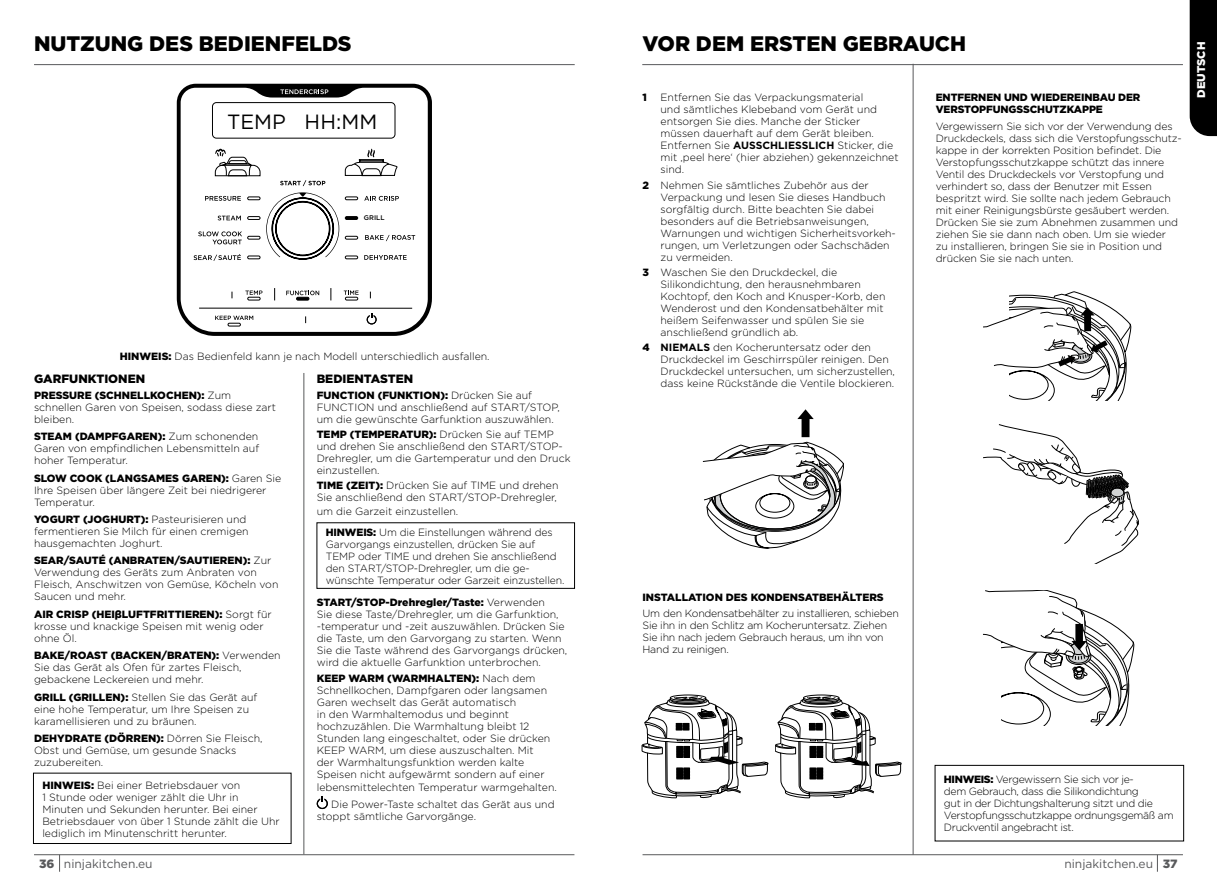
<style>
.page{position:relative;width:1217px;height:893px;background:#fff}
.page>*{position:absolute;margin:0;border:0;box-sizing:border-box;transform-origin:0 0}
.t1{font:900 21px "Gotham";color:#000}
.t2{font:20.55px "Gotham";letter-spacing:.01em;color:#000}
.t3{font:12px "Gotham";color:#58595b}
.t4{font:900 12px "Gotham";color:#000}
.t5{font:900 11.25px "Gotham";color:#fff}
.t6{font:300 10.5px/12px "Gotham";color:#000}
.t7{font:300 10.5px/12px "Gotham";letter-spacing:-.03em;color:#000}
.t8{font:300 10.5px/12px "Gotham";letter-spacing:-.02em;color:#000}
.t9{font:900 10.5px/12px "Gotham";letter-spacing:-.01em;color:#000}
.t10{font:500 6.75px "Gotham";color:#000}
.s1{font-weight:900}
.s2{font-weight:700}
</style>
<div class="page">
<hr style="left:642px;top:64px;width:540px;height:1px;background:#58595b">
<hr style="left:912px;top:64px;width:1px;height:791px;background:#58595b">
<hr style="left:642px;top:854px;width:540px;height:1px;background:#58595b">
<svg style="left:1156px;top:855px;width:1px;height:16px"></svg>
<hr style="left:34px;top:64px;width:540px;height:1px;background:#58595b">
<hr style="left:34px;top:854px;width:540px;height:1px;background:#58595b">
<svg style="left:59px;top:855px;width:1px;height:17px"></svg>
<hr style="left:303px;top:373px;width:1px;height:481px;background:#58595b">
<svg style="left:316px;top:797px;width:12px;height:12px"></svg>
<svg style="left:983px;top:291px;width:147px;height:110px"></svg>
<svg style="left:983px;top:424px;width:155px;height:139px"></svg>
<svg style="left:983px;top:591px;width:151px;height:134px"></svg>
<div style="left:316px;top:522px;width:258px;height:67px;border:1px solid #000"></div>
<div style="left:934px;top:765px;width:249px;height:76px;border:1px solid #000"></div>
<svg style="left:177px;top:84px;width:255px;height:252px;fill:#000"></svg>
<svg style="left:179px;top:86px;width:250px;height:213px"></svg>
<svg style="left:181px;top:88px;width:246px;height:244px"></svg>
<div style="left:212px;top:102px;width:183px;height:36px;border:1px solid #000;border-radius:4px"></div>
<svg style="left:366px;top:314px;width:10px;height:10px"></svg>
<svg style="left:215px;top:316px;width:38px;height:10px"></svg>
<hr style="left:199px;top:308px;width:213px;height:1px;background:#000">
<svg style="left:280px;top:89px;width:48px;height:5px"></svg>
<svg style="left:193px;top:149px;width:222px;height:151px"></svg>
<div style="left:33px;top:773px;width:258px;height:71px;border:1px solid #000"></div>
<svg style="left:641px;top:695px;width:127px;height:103px"></svg>
<svg style="left:775px;top:695px;width:126px;height:103px"></svg>
<div style="left:216px;top:105px;width:175px;height:29px;background:#fff"></div>
<div style="left:1189px;top:0;width:27px;height:136px;background:#000"></div>
<svg style="left:702px;top:409px;width:141px;height:140px"></svg>
<h1 class="t1" style="left:34px;top:29px;width:319px">NUTZUNG DES BEDIENFELDS</h1>
<h1 class="t1" style="left:642px;top:29px;width:325px">VOR DEM ERSTEN GEBRAUCH</h1>
<h2 class="t2" style="left:227px;top:108px;width:152px">TEMP HH:MM</h2>
<p class="t10" style="left:364px;top:214px;width:22px">GRILL</p>
<p class="t6" style="left:120px;top:350px;width:371px"><span class="s1">HINWEIS:</span> Das Bedienfeld kann je nach Modell unterschiedlich ausfallen.</p>
<p class="t4" style="left:34px;top:370px;width:113px">GARFUNKTIONEN</p>
<p class="t6" style="left:34px;top:389px;width:243px"><span class="s1">PRESSURE (SCHNELLKOCHEN):</span> Zum schnellen Garen von Speisen, sodass diese zart bleiben.</p>
<p class="t6" style="left:34px;top:430px;width:227px;text-align:justify"><span class="s1">STEAM (DAMPFGAREN):</span> Zum schonenden Garen von empfindlichen Lebensmitteln auf hoher Temperatur.</p>
<p class="t6" style="left:34px;top:472px;width:249px"><span class="s1">SLOW COOK (LANGSAMES GAREN):</span> Garen Sie<br>Ihre Speisen über längere Zeit bei niedrigerer<br>Temperatur.</p>
<p class="t6" style="left:34px;top:513px;width:216px"><span class="s1">YOGURT (JOGHURT):</span> Pasteurisieren und fermentieren Sie Milch für einen cremigen hausgemachten Joghurt.</p>
<p class="t6" style="left:34px;top:554px;width:246px"><span class="s1">SEAR/SAUTÉ (ANBRATEN/SAUTIEREN):</span> Zur Verwendung des Geräts zum Anbraten von Fleisch, Anschwitzen von Gemüse, Köcheln von Saucen und mehr.</p>
<p class="t6" style="left:34px;top:608px;width:239px"><span class="s1">AIR CRISP (HEIβLUFTFRITTIEREN):</span> Sorgt für krosse und knackige Speisen mit wenig oder ohne Öl.</p>
<p class="t6" style="left:34px;top:649px;width:248px"><span class="s1">BAKE/ROAST (BACKEN/BRATEN):</span> Verwenden<br>Sie das Gerät als Ofen für zartes Fleisch, gebackene Leckereien und mehr.</p>
<p class="t6" style="left:34px;top:691px;width:225px"><span class="s1">GRILL (GRILLEN):</span> Stellen Sie das Gerät auf eine hohe Temperatur, um Ihre Speisen zu karamellisieren und zu bräunen.</p>
<p class="t6" style="left:34px;top:732px;width:230px"><span class="s1">DEHYDRATE (DÖRREN):</span> Dörren Sie Fleisch,<br>Obst und Gemüse, um gesunde Snacks zuzubereiten.</p>
<p class="t6" style="left:42px;top:778px;width:239px"><span class="s1">HINWEIS:</span> Bei einer Betriebsdauer von<br>1 Stunde oder weniger zählt die Uhr in Minuten und Sekunden herunter. Bei einer Betriebsdauer von über 1 Stunde zählt die Uhr lediglich im Minutenschritt herunter.</p>
<p class="t4" style="left:316px;top:370px;width:98px">BEDIENTASTEN</p>
<p class="t6" style="left:316px;top:389px;width:245px"><span class="s1">FUNCTION (FUNKTION):</span> Drücken Sie auf<br>FUNCTION und anschließend auf START/STOP, um die gewünschte Garfunktion auszuwählen.</p>
<p class="t6" style="left:316px;top:428px;width:255px"><span class="s1">TEMP (TEMPERATUR):</span> Drücken Sie auf TEMP und drehen Sie anschließend den START/STOP-Drehregler, um die Gartemperatur und den Druck einzustellen.</p>
<p class="t6" style="left:316px;top:479px;width:243px"><span class="s1">TIME (ZEIT):</span> Drücken Sie auf TIME und drehen<br>Sie anschließend den START/STOP-Drehregler,</p>
<p class="t6" style="left:316px;top:505px;width:143px">um die Garzeit einzustellen.</p>
<p class="t6" style="left:326px;top:526px;width:240px"><span class="s1">HINWEIS:</span> Um die Einstellungen während des Garvorgangs einzustellen, drücken Sie auf TEMP oder TIME und drehen Sie anschließend den START/STOP-Drehregler, um die ge&shy;wünschte Temperatur oder Garzeit einzustellen.</p>
<p class="t6" style="left:316px;top:596px;width:252px"><span class="s1">START/STOP-Drehregler/Taste:</span> Verwenden<br>Sie diese Taste/Drehregler, um die Garfunktion, -temperatur und -zeit auszuwählen. Drücken Sie die Taste, um den Garvorgang zu starten. Wenn Sie die Taste während des Garvorgangs drücken, wird die aktuelle Garfunktion unterbrochen.</p>
<p class="t6" style="left:316px;top:671px;width:235px"><span class="s1">KEEP WARM (WARMHALTEN):</span> Nach dem Schnellkochen, Dampfgaren oder langsamen Garen wechselt das Gerät automatisch<br>in den Warmhaltemodus und beginnt hochzuzählen. Die Warmhaltung bleibt 12<br>Stunden lang eingeschaltet, oder Sie drücken KEEP WARM, um diese auszuschalten. Mit der Warmhaltungsfunktion werden kalte Speisen nicht aufgewärmt sondern auf einer</p>
<p class="t6" style="left:316px;top:779px;width:242px;line-height:16.6px;text-align:right">lebensmittelechten Temperatur warmgehalten.<br>Die Power-Taste schaltet das Gerät aus und</p>
<p class="t6" style="left:316px;top:810px;width:161px">stoppt sämtliche Garvorgänge.</p>
<p class="t9" style="left:642px;top:91px;width:6px">1</p>
<p class="t6" style="left:660px;top:91px;width:239px">Entfernen Sie das Verpackungsmaterial<br>und sämtliches Klebeband vom Gerät und entsorgen Sie dies. Manche der Sticker müssen dauerhaft auf dem Gerät bleiben.<br>Entfernen Sie <span class="s2">AUSSCHLIESSLICH</span> Sticker, die mit ‚peel here‘ (hier abziehen) gekennzeichnet sind.</p>
<p class="t6" style="left:660px;top:179px;width:237px;text-indent:-18px"><span class="s1">2</span> Nehmen Sie sämtliches Zubehör aus der Verpackung und lesen Sie dieses Handbuch sorgfältig durch. Bitte beachten Sie dabei besonders auf die Betriebsanweisungen, Warnungen und wichtigen Sicherheitsvorkeh&shy;rungen, um Verletzungen oder Sachschäden zu vermeiden.</p>
<p class="t6" style="left:660px;top:266px;width:226px;text-indent:-18px"><span class="s1">3</span> Waschen Sie den Druckdeckel, die Silikondichtung, den herausnehmbaren Kochtopf, den Koch and Knusper-Korb, den Wenderost und den Kondensatbehälter mit heißem Seifenwasser und spülen Sie sie anschließend gründlich ab.</p>
<p class="t6" style="left:660px;top:341px;width:236px;text-indent:-18px"><span class="s1">4</span> <span class="s2">NIEMALS</span> den Kocheruntersatz oder den<br>Druckdeckel im Geschirrspüler reinigen. Den<br>Druckdeckel untersuchen, um sicherzustellen,</p>
<p class="t6" style="left:660px;top:377px;width:235px">dass keine Rückstände die Ventile blockieren.</p>
<p class="t9" style="left:935px;top:91px;width:206px">ENTFERNEN UND WIEDEREINBAU DER<br>VERSTOPFUNGSSCHUTZKAPPE</p>
<p class="t6" style="left:935px;top:120px;width:247px">Vergewissern Sie sich vor der Verwendung des Druckdeckels, dass sich die Verstopfungsschutz&shy;kappe in der korrekten Position befindet. Die Verstopfungsschutzkappe schützt das innere Ventil des Druckdeckels vor Verstopfung und verhindert so, dass der Benutzer mit Essen bespritzt wird. Sie sollte nach jedem Gebrauch mit einer Reinigungsbürste gesäubert werden.<br>Drücken Sie sie zum Abnehmen zusammen und ziehen Sie sie dann nach oben. Um sie wieder<br>zu installieren, bringen Sie sie in Position und drücken Sie sie nach unten.</p>
<p class="t9" style="left:642px;top:591px;width:243px">INSTALLATION DES KONDENSATBEHÄLTERS</p>
<p class="t8" style="left:642px;top:607px;width:258px">Um den Kondensatbehälter zu installieren, schieben Sie ihn in den Schlitz am Kocheruntersatz. Ziehen Sie ihn nach jedem Gebrauch heraus, um ihn von Hand zu reinigen.</p>
<p class="t7" style="left:943px;top:773px;width:231px"><span class="s1">HINWEIS:</span> Vergewissern Sie sich vor je-<br>dem Gebrauch, dass die Silikondichtung<br>gut in der Dichtungshalterung sitzt und die Verstopfungsschutzkappe ordnungsgemäß am Druckventil angebracht ist.</p>
<p class="t3" style="left:39px;top:856px;width:115px"><span class="s1">36</span> ninjakitchen.eu</p>
<p class="t3" style="left:1064px;top:856px;width:114px">ninjakitchen.eu <span class="s1">37</span></p>
<p class="t5" style="left:1193px;top:98px;width:58px;rotate:-90deg">DEUTSCH</p>
</div>
